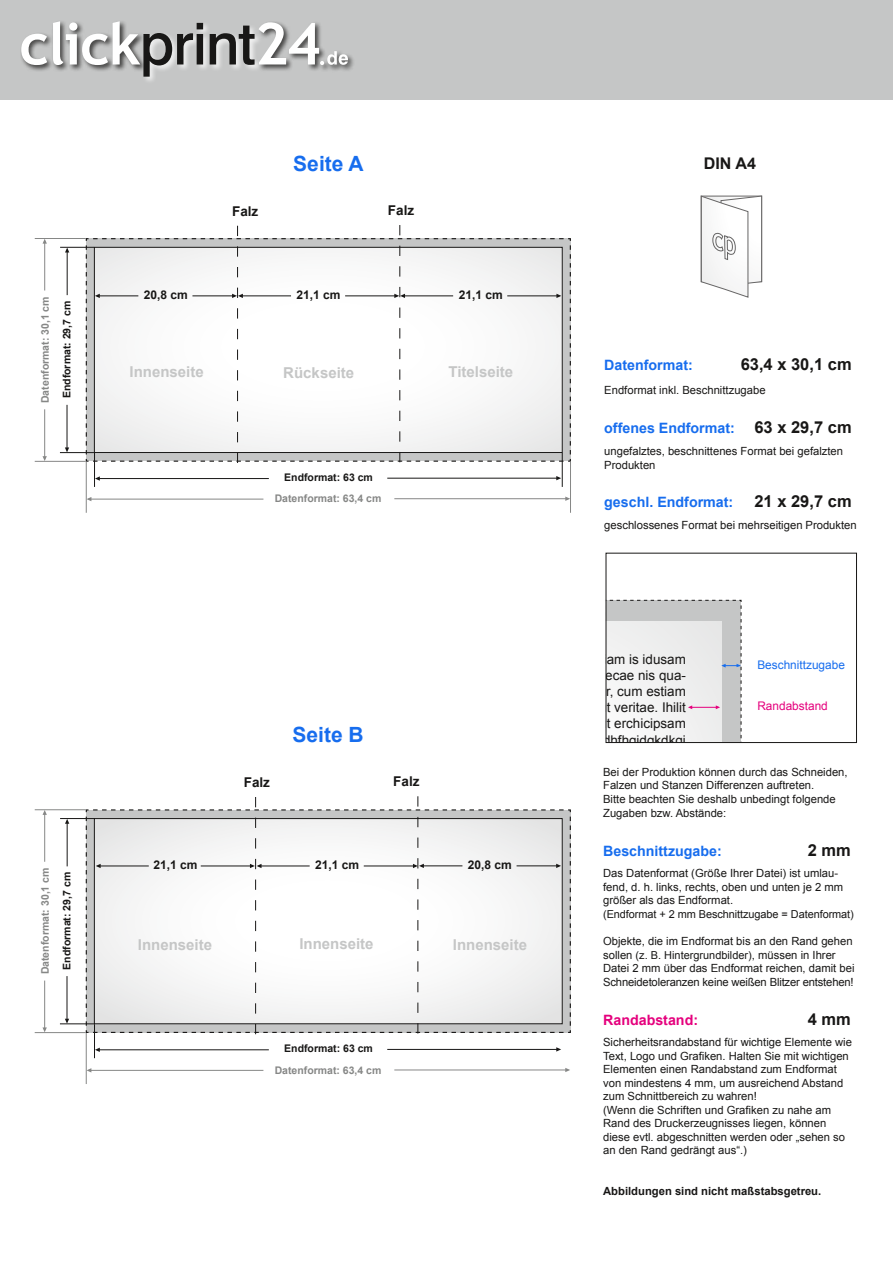
<style>
.page{position:relative;width:893px;height:1263px;background:#fff}
.page>*{position:absolute;margin:0;border:0;box-sizing:border-box;transform-origin:0 0}
.t1{font:700 21px "Arial";color:#176dee}
.t2{font:700 16.5px "Arial";color:#181716}
.t3{font:700 16.05px "Arial";color:#181716}
.t4{font:700 15px "Arial";color:#c5c6c6}
.t5{font:700 14.25px "Arial";color:#176dee}
.t6{font:700 14.25px "Arial";color:#e5007d}
.t7{font:13.5px/16.2px "Arial";color:#181716;text-align:right}
.t8{font:700 13.5px "Arial";color:#181716}
.t9{font:700 12px "Arial";color:#181716}
.t10{font:11.85px "Arial";color:#176dee}
.t11{font:11.85px "Arial";color:#e5007d}
.t12{font:11.25px/13.5px "Arial";color:#181716}
.t13{font:700 11.25px "Arial";color:#181716}
.t14{font:10.95px "Arial";letter-spacing:-.005em;color:#181716}
.t15{font:700 10.5px "Arial";color:#868786}
.t16{font:700 10.5px "Arial";color:#181716}
.s1{font-size:16.5px;color:#181716}
.s2{font-size:11.25px}
</style>
<div class="page">
<div style="left:0;top:0;width:893px;height:99px;background:#c5c6c6"></div>
<div style="left:257px;top:21px;width:98px;height:51px;background:#181716;opacity:.75"></div>
<svg style="left:21px;top:21px;width:327px;height:56px"></svg>
<svg style="left:605px;top:552px;width:211px;height:192px"></svg>
<svg style="left:605px;top:599px;width:137px;height:145px"></svg>
<div style="left:606px;top:553px;width:251px;height:190px;border:1px solid #181716"></div>
<svg style="left:700px;top:195px;width:62px;height:103px"></svg>
<hr style="left:67px;top:405px;width:1px;height:45px;background:#181716">
<svg style="left:65px;top:447px;width:4px;height:5px"></svg>
<hr style="left:44px;top:409px;width:1px;height:50px;background:#868786">
<svg style="left:43px;top:456px;width:4px;height:5px"></svg>
<hr style="left:97px;top:478px;width:172px;height:1px;background:#181716">
<svg style="left:95px;top:476px;width:5px;height:5px"></svg>
<hr style="left:88px;top:499px;width:175px;height:1px;background:#868786">
<hr style="left:394px;top:498px;width:174px;height:1px;background:#868786">
<svg style="left:565px;top:496px;width:5px;height:5px"></svg>
<hr style="left:387px;top:478px;width:172px;height:1px;background:#181716">
<svg style="left:556px;top:476px;width:5px;height:4px"></svg>
<hr style="left:44px;top:241px;width:1px;height:49px;background:#868786">
<svg style="left:43px;top:239px;width:4px;height:5px"></svg>
<hr style="left:67px;top:250px;width:1px;height:45px;background:#181716">
<hr style="left:86px;top:462px;width:1px;height:51px;background:#868786">
<hr style="left:94px;top:453px;width:1px;height:34px;background:#181716">
<hr style="left:35px;top:461px;width:51px;height:1px;background:#868786">
<hr style="left:60px;top:452px;width:34px;height:1px;background:#181716">
<hr style="left:35px;top:238px;width:51px;height:1px;background:#868786">
<hr style="left:60px;top:247px;width:34px;height:1px;background:#181716">
<hr style="left:570px;top:462px;width:1px;height:51px;background:#868786">
<hr style="left:562px;top:453px;width:1px;height:34px;background:#181716">
<svg style="left:86px;top:225px;width:485px;height:238px"></svg>
<hr style="left:67px;top:976px;width:1px;height:45px;background:#181716">
<hr style="left:44px;top:980px;width:1px;height:50px;background:#868786">
<svg style="left:43px;top:1027px;width:4px;height:5px"></svg>
<hr style="left:97px;top:1049px;width:172px;height:1px;background:#181716">
<svg style="left:95px;top:1048px;width:5px;height:4px"></svg>
<hr style="left:88px;top:1070px;width:175px;height:1px;background:#868786">
<hr style="left:394px;top:1069px;width:174px;height:1px;background:#868786">
<svg style="left:565px;top:1068px;width:5px;height:4px"></svg>
<hr style="left:387px;top:1049px;width:172px;height:1px;background:#181716">
<svg style="left:556px;top:1047px;width:5px;height:4px"></svg>
<hr style="left:44px;top:812px;width:1px;height:50px;background:#868786">
<svg style="left:43px;top:810px;width:4px;height:5px"></svg>
<hr style="left:67px;top:821px;width:1px;height:45px;background:#181716">
<svg style="left:65px;top:819px;width:4px;height:5px"></svg>
<hr style="left:86px;top:1033px;width:1px;height:51px;background:#868786">
<hr style="left:94px;top:1024px;width:1px;height:34px;background:#181716">
<hr style="left:35px;top:1032px;width:51px;height:1px;background:#868786">
<hr style="left:60px;top:1023px;width:34px;height:1px;background:#181716">
<hr style="left:35px;top:809px;width:51px;height:1px;background:#868786">
<hr style="left:60px;top:818px;width:34px;height:1px;background:#181716">
<svg style="left:86px;top:796px;width:485px;height:238px"></svg>
<p class="t15" style="left:38px;top:403px;width:108px;rotate:-90deg">Datenformat: 30,1 cm</p>
<p class="t16" style="left:59px;top:398px;width:99px;rotate:-90deg">Endformat: 29,7 cm</p>
<p class="t9" style="left:144px;top:287px;width:46px">20,8 cm</p>
<h3 class="t4" style="left:130px;top:362px;width:76px">Innenseite</h3>
<p class="t8" style="left:232px;top:201px;width:28px">Falz</p>
<h1 class="t1" style="left:293px;top:148px;width:72px">Seite A</h1>
<p class="t8" style="left:388px;top:201px;width:28px">Falz</p>
<p class="t9" style="left:297px;top:287px;width:46px">21,1 cm</p>
<h3 class="t4" style="left:283px;top:362px;width:72px">Rückseite</h3>
<p class="t9" style="left:459px;top:287px;width:46px">21,1 cm</p>
<h3 class="t4" style="left:448px;top:362px;width:66px">Titelseite</h3>
<p class="t16" style="left:284px;top:470px;width:90px">Endformat: 63 cm</p>
<p class="t15" style="left:275px;top:491px;width:108px">Datenformat: 63,4 cm</p>
<p class="t15" style="left:38px;top:974px;width:108px;rotate:-90deg">Datenformat: 30,1 cm</p>
<p class="t16" style="left:59px;top:969px;width:99px;rotate:-90deg">Endformat: 29,7 cm</p>
<p class="t8" style="left:244px;top:773px;width:28px">Falz</p>
<h1 class="t1" style="left:293px;top:720px;width:73px">Seite B</h1>
<p class="t8" style="left:393px;top:772px;width:28px">Falz</p>
<p class="t9" style="left:154px;top:856px;width:46px">21,1 cm</p>
<p class="t9" style="left:315px;top:857px;width:46px">21,1 cm</p>
<p class="t9" style="left:468px;top:856px;width:46px">20,8 cm</p>
<h3 class="t4" style="left:299px;top:933px;width:76px">Innenseite</h3>
<h3 class="t4" style="left:138px;top:934px;width:76px">Innenseite</h3>
<h3 class="t4" style="left:453px;top:934px;width:76px">Innenseite</h3>
<p class="t16" style="left:284px;top:1041px;width:90px">Endformat: 63 cm</p>
<p class="t15" style="left:275px;top:1062px;width:108px">Datenformat: 63,4 cm</p>
<h3 class="t3" style="left:704px;top:152px;width:54px">DIN A4</h3>
<p class="t5" style="left:604px;top:355px;width:90px">Datenformat:</p>
<h2 class="t2" style="left:741px;top:353px;width:112px">63,4 x 30,1 cm</h2>
<p class="t12" style="left:604px;top:384px;width:163px">Endformat inkl. Beschnittzugabe</p>
<p class="t5" style="left:604px;top:418px;width:249px">offenes Endformat: <span class="s1">63 x 29,7 cm</span></p>
<p class="t12" style="left:604px;top:444px;width:240px">ungefalztes, beschnittenes Format bei gefalzten<br>Produkten</p>
<p class="t5" style="left:604px;top:492px;width:131px">geschl. Endformat:</p>
<h2 class="t2" style="left:754px;top:490px;width:99px">21 x 29,7 cm</h2>
<p class="t12" style="left:604px;top:518px;width:254px">geschlossenes Format bei mehrseitigen Produkten</p>
<p class="t7" style="left:584px;top:651px;width:103px">Quiam is idusam nullecae nis qua&shy;tur, cum estiam ut veritae. Ihilit aut erchicipsam kdhfhgjdgkdkgj</p>
<p class="t10" style="left:757px;top:657px;width:89px">Beschnittzugabe</p>
<p class="t11" style="left:757px;top:698px;width:72px">Randabstand</p>
<p class="t12" style="left:603px;top:765px;width:246px">Bei der Produktion können durch das Schneiden, Falzen und Stanzen Differenzen auftreten.<br>Bitte beachten Sie deshalb unbedingt folgende Zugaben bzw. Abstände:</p>
<p class="t5" style="left:603px;top:841px;width:120px">Beschnittzugabe:</p>
<h2 class="t2" style="left:808px;top:838px;width:45px">2 mm</h2>
<p class="t12" style="left:603px;top:866px;width:242px">Das Datenformat (Größe Ihrer Datei) ist umlau&shy;fend, d. h. links, rechts, oben und unten je 2 mm größer als das Endformat.</p>
<p class="t14" style="left:603px;top:907px;width:252px">(Endformat + 2 mm Beschnittzugabe = Datenformat)</p>
<p class="t12" style="left:603px;top:935px;width:251px">Objekte, die im Endformat bis an den Rand gehen</p>
<p class="t14" style="left:603px;top:947px;width:234px"><span class="s2">sollen</span> (z. B. Hintergrundbilder)<span class="s2">, müssen in Ihrer</span></p>
<p class="t12" style="left:603px;top:962px;width:253px">Datei 2 mm über das Endformat reichen, damit bei<br>Schneidetoleranzen keine weißen Blitzer entstehen!</p>
<p class="t6" style="left:603px;top:1010px;width:97px">Randabstand:</p>
<h2 class="t2" style="left:808px;top:1007px;width:45px">4 mm</h2>
<p class="t12" style="left:603px;top:1035px;width:250px">Sicherheitsrandabstand für wichtige Elemente wie Text, Logo und Grafiken. Halten Sie mit wichtigen Elementen einen Randabstand zum Endformat von mindestens 4 mm, um ausreichend Abstand zum Schnittbereich zu wahren!<br>(Wenn die Schriften und Grafiken zu nahe am Rand des Druckerzeugnisses liegen, können diese evtl. abgeschnitten werden oder „sehen so an den Rand gedrängt aus“.)</p>
<p class="t13" style="left:603px;top:1183px;width:220px">Abbildungen sind nicht maßstabsgetreu.</p>
</div>
